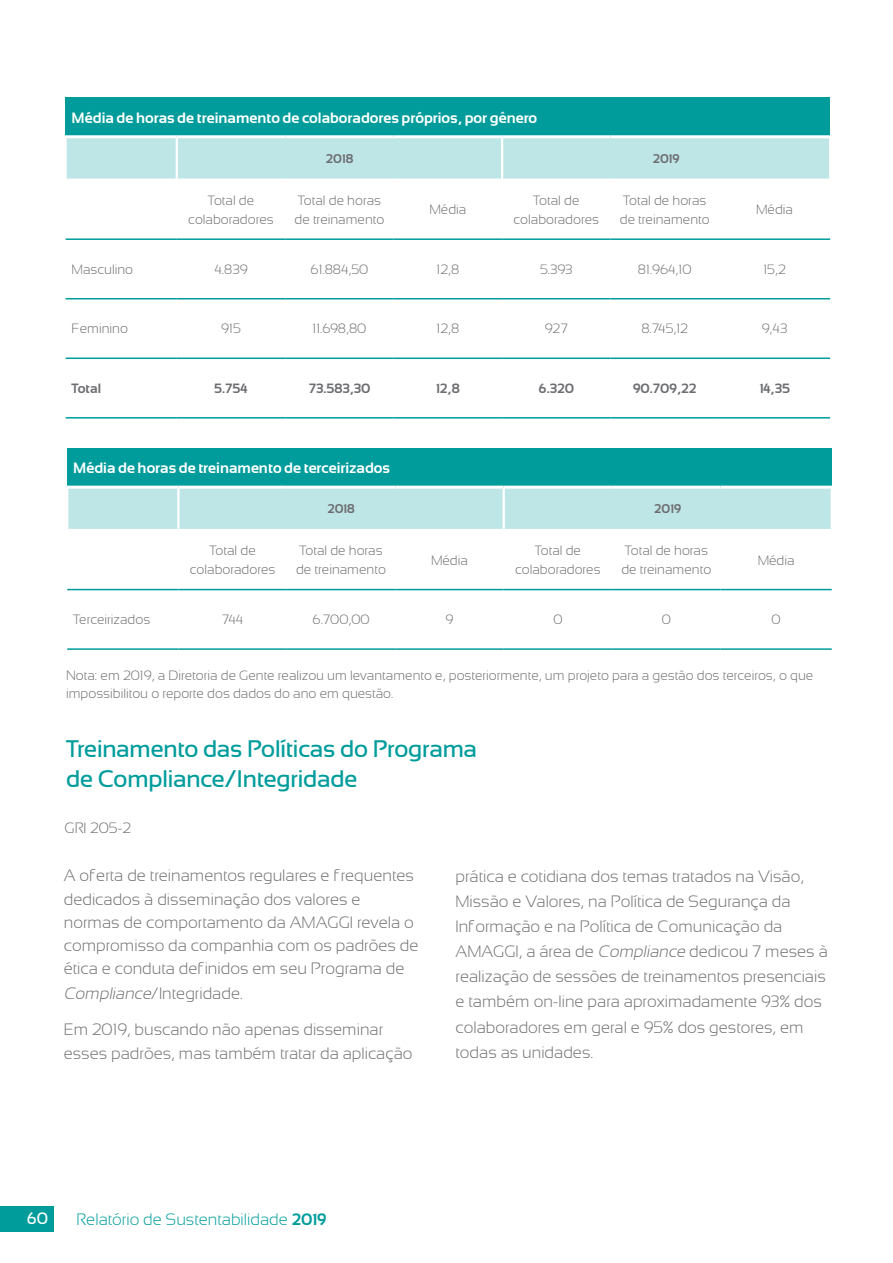
<style>
.page{position:relative;width:893px;height:1263px;background:#fff}
.page>*{position:absolute;margin:0;border:0;box-sizing:border-box;transform-origin:0 0}
.t1{font:600 24px/30px "Sansation AMAGGI";letter-spacing:-.01em;color:#009c9c}
.t2{font:300 16.5px/25.2px "Sansation AMAGGI";color:#6d6e71}
.t3{font:300 16.5px "Sansation AMAGGI";color:#009c9c}
.t4{font:600 16.5px "Sansation AMAGGI";color:#fff}
.t5{font:700 15px "Sansation AMAGGI";color:#fff}
.t6{font:300 15px "Sansation AMAGGI";color:#6d6e71}
.t7{font:300 13.5px/19.5px "Sansation AMAGGI";color:#6d6e71}
.t8{font:700 13.5px "Sansation AMAGGI";color:#6d6e71}
.t9{font:700 12.75px "Sansation AMAGGI";color:#6d6e71}
.s1{font-style:italic}
.s2{font-weight:700}
</style>
<div class="page">
<div style="left:0;top:1206px;width:53px;height:26px;background:#009c9c"></div>
<div style="left:66px;top:98px;width:764px;height:39px;background:#009c9c"></div>
<div style="left:67px;top:138px;width:762px;height:41px;background:#bfe6e6"></div>
<hr style="left:64px;top:135px;width:113px;height:3px;background:#fff">
<hr style="left:177px;top:135px;width:108px;height:3px;background:#fff">
<hr style="left:285px;top:135px;width:109px;height:3px;background:#fff">
<hr style="left:394px;top:135px;width:108px;height:3px;background:#fff">
<hr style="left:502px;top:135px;width:109px;height:3px;background:#fff">
<hr style="left:611px;top:135px;width:108px;height:3px;background:#fff">
<hr style="left:719px;top:135px;width:112px;height:3px;background:#fff">
<hr style="left:176px;top:138px;width:2px;height:41px;background:#fff">
<hr style="left:501px;top:138px;width:2px;height:41px;background:#fff">
<hr style="left:66px;top:238px;width:111px;height:2px;background:#009c9c">
<hr style="left:177px;top:238px;width:108px;height:2px;background:#009c9c">
<hr style="left:285px;top:238px;width:109px;height:2px;background:#009c9c">
<hr style="left:394px;top:238px;width:108px;height:2px;background:#009c9c">
<hr style="left:502px;top:238px;width:109px;height:2px;background:#009c9c">
<hr style="left:611px;top:238px;width:108px;height:2px;background:#009c9c">
<hr style="left:719px;top:238px;width:111px;height:2px;background:#009c9c">
<hr style="left:66px;top:298px;width:111px;height:1px;background:#009c9c">
<hr style="left:177px;top:298px;width:108px;height:1px;background:#009c9c">
<hr style="left:285px;top:298px;width:109px;height:1px;background:#009c9c">
<hr style="left:394px;top:298px;width:108px;height:1px;background:#009c9c">
<hr style="left:502px;top:298px;width:109px;height:1px;background:#009c9c">
<hr style="left:611px;top:298px;width:108px;height:1px;background:#009c9c">
<hr style="left:719px;top:298px;width:111px;height:1px;background:#009c9c">
<hr style="left:66px;top:357px;width:111px;height:2px;background:#009c9c">
<hr style="left:177px;top:357px;width:108px;height:2px;background:#009c9c">
<hr style="left:285px;top:357px;width:109px;height:2px;background:#009c9c">
<hr style="left:394px;top:357px;width:108px;height:2px;background:#009c9c">
<hr style="left:502px;top:357px;width:109px;height:2px;background:#009c9c">
<hr style="left:611px;top:357px;width:108px;height:2px;background:#009c9c">
<hr style="left:719px;top:357px;width:111px;height:2px;background:#009c9c">
<hr style="left:66px;top:417px;width:111px;height:2px;background:#009c9c">
<hr style="left:177px;top:417px;width:108px;height:2px;background:#009c9c">
<hr style="left:285px;top:417px;width:109px;height:2px;background:#009c9c">
<hr style="left:394px;top:417px;width:108px;height:2px;background:#009c9c">
<hr style="left:502px;top:417px;width:109px;height:2px;background:#009c9c">
<hr style="left:611px;top:417px;width:108px;height:2px;background:#009c9c">
<hr style="left:719px;top:417px;width:111px;height:2px;background:#009c9c">
<div style="left:67px;top:448px;width:765px;height:39px;background:#009c9c"></div>
<div style="left:68px;top:489px;width:763px;height:40px;background:#bfe6e6"></div>
<hr style="left:66px;top:486px;width:112px;height:3px;background:#fff">
<hr style="left:178px;top:486px;width:109px;height:3px;background:#fff">
<hr style="left:287px;top:486px;width:108px;height:3px;background:#fff">
<hr style="left:395px;top:486px;width:109px;height:3px;background:#fff">
<hr style="left:504px;top:486px;width:108px;height:3px;background:#fff">
<hr style="left:612px;top:486px;width:109px;height:3px;background:#fff">
<hr style="left:721px;top:486px;width:112px;height:3px;background:#fff">
<hr style="left:177px;top:489px;width:3px;height:40px;background:#fff">
<hr style="left:503px;top:489px;width:2px;height:40px;background:#fff">
<hr style="left:67px;top:589px;width:111px;height:1px;background:#009c9c">
<hr style="left:178px;top:589px;width:109px;height:1px;background:#009c9c">
<hr style="left:287px;top:589px;width:108px;height:1px;background:#009c9c">
<hr style="left:395px;top:589px;width:109px;height:1px;background:#009c9c">
<hr style="left:504px;top:589px;width:108px;height:1px;background:#009c9c">
<hr style="left:612px;top:589px;width:109px;height:1px;background:#009c9c">
<hr style="left:721px;top:589px;width:111px;height:1px;background:#009c9c">
<hr style="left:67px;top:648px;width:111px;height:2px;background:#009c9c">
<hr style="left:178px;top:648px;width:109px;height:2px;background:#009c9c">
<hr style="left:287px;top:648px;width:108px;height:2px;background:#009c9c">
<hr style="left:395px;top:648px;width:109px;height:2px;background:#009c9c">
<hr style="left:504px;top:648px;width:108px;height:2px;background:#009c9c">
<hr style="left:612px;top:648px;width:109px;height:2px;background:#009c9c">
<hr style="left:721px;top:648px;width:111px;height:2px;background:#009c9c">
<p class="t5" style="left:72px;top:109px;width:467px">Média de horas de treinamento de colaboradores próprios, por gênero</p>
<p class="t9" style="left:326px;top:151px;width:29px">2018</p>
<p class="t9" style="left:653px;top:151px;width:28px">2019</p>
<p class="t7" style="left:188px;top:190px;width:87px;text-align:center">Total de colaboradores</p>
<p class="t7" style="left:295px;top:190px;width:91px">Total de horas de treinamento</p>
<p class="t7" style="left:429px;top:200px;width:38px">Média</p>
<p class="t7" style="left:514px;top:190px;width:87px;text-align:center">Total de colaboradores</p>
<p class="t7" style="left:620px;top:190px;width:91px">Total de horas de treinamento</p>
<p class="t7" style="left:756px;top:200px;width:38px">Média</p>
<p class="t7" style="left:72px;top:259px;width:63px">Masculino</p>
<p class="t7" style="left:215px;top:259px;width:34px">4.839</p>
<p class="t7" style="left:311px;top:259px;width:59px">61.884,50</p>
<p class="t7" style="left:436px;top:259px;width:24px">12,8</p>
<p class="t7" style="left:540px;top:259px;width:34px">5.393</p>
<p class="t7" style="left:638px;top:259px;width:55px">81.964,10</p>
<p class="t7" style="left:763px;top:259px;width:24px">15,2</p>
<p class="t7" style="left:72px;top:319px;width:58px">Feminino</p>
<p class="t7" style="left:221px;top:319px;width:21px">915</p>
<p class="t7" style="left:313px;top:319px;width:55px">11.698,80</p>
<p class="t7" style="left:436px;top:319px;width:24px">12,8</p>
<p class="t7" style="left:545px;top:319px;width:25px">927</p>
<p class="t7" style="left:641px;top:319px;width:48px">8.745,12</p>
<p class="t7" style="left:762px;top:319px;width:27px">9,43</p>
<p class="t8" style="left:72px;top:381px;width:31px">Total</p>
<p class="t8" style="left:214px;top:381px;width:35px">5.754</p>
<p class="t8" style="left:309px;top:381px;width:63px">73.583,30</p>
<p class="t8" style="left:436px;top:381px;width:25px">12,8</p>
<p class="t8" style="left:539px;top:381px;width:37px">6.320</p>
<p class="t8" style="left:633px;top:381px;width:65px">90.709,22</p>
<p class="t8" style="left:759px;top:381px;width:32px">14,35</p>
<p class="t5" style="left:73px;top:459px;width:318px">Média de horas de treinamento de terceirizados</p>
<p class="t9" style="left:327px;top:502px;width:29px">2018</p>
<p class="t9" style="left:654px;top:502px;width:28px">2019</p>
<p class="t7" style="left:190px;top:541px;width:87px;text-align:center">Total de colaboradores</p>
<p class="t7" style="left:296px;top:541px;width:91px">Total de horas de treinamento</p>
<p class="t7" style="left:431px;top:550px;width:38px">Média</p>
<p class="t7" style="left:515px;top:541px;width:87px;text-align:center">Total de colaboradores</p>
<p class="t7" style="left:621px;top:541px;width:91px">Total de horas de treinamento</p>
<p class="t7" style="left:758px;top:550px;width:38px">Média</p>
<p class="t7" style="left:73px;top:610px;width:79px">Terceirizados</p>
<p class="t7" style="left:222px;top:610px;width:23px">744</p>
<p class="t7" style="left:312px;top:610px;width:59px">6.700,00</p>
<p class="t7" style="left:446px;top:610px;width:9px">9</p>
<p class="t7" style="left:553px;top:610px;width:11px">0</p>
<p class="t7" style="left:662px;top:610px;width:11px">0</p>
<p class="t7" style="left:772px;top:610px;width:11px">0</p>
<p class="t7" style="left:66px;top:666px;width:749px;line-height:18px">Nota: em 2019, a Diretoria de Gente realizou um levantamento e, posteriormente, um projeto para a gestão dos terceiros, o que impossibilitou o reporte dos dados do ano em questão.</p>
<h1 class="t1" style="left:66px;top:734px;width:413px">Treinamento das Políticas do Programa de Compliance/Integridade</h1>
<p class="t6" style="left:65px;top:820px;width:68px">GRI 205-2</p>
<p class="t2" style="left:64px;top:864px;width:356px;line-height:23.4px">A oferta de treinamentos regulares e frequentes dedicados à disseminação dos valores e normas de comportamento da AMAGGI revela o compromisso da companhia com os padrões de ética e conduta definidos em seu Programa de <span class="s1">Compliance</span>/Integridade.</p>
<p class="t2" style="left:64px;top:1017px;width:350px;line-height:24px">Em 2019, buscando não apenas disseminar esses padrões, mas também tratar da aplicação</p>
<p class="t2" style="left:455px;top:863px;width:374px">prática e cotidiana dos temas tratados na Visão, Missão e Valores, na Política de Segurança da Informação e na Política de Comunicação da AMAGGI, a área de <span class="s1">Compliance</span> dedicou 7 meses à realização de sessões de treinamentos presenciais e também on-line para aproximadamente 93% dos colaboradores em geral e 95% dos gestores, em todas as unidades.</p>
<p class="t4" style="left:27px;top:1209px;width:23px">60</p>
<p class="t3" style="left:77px;top:1210px;width:252px">Relatório de Sustentabilidade <span class="s2">2019</span></p>
</div>
